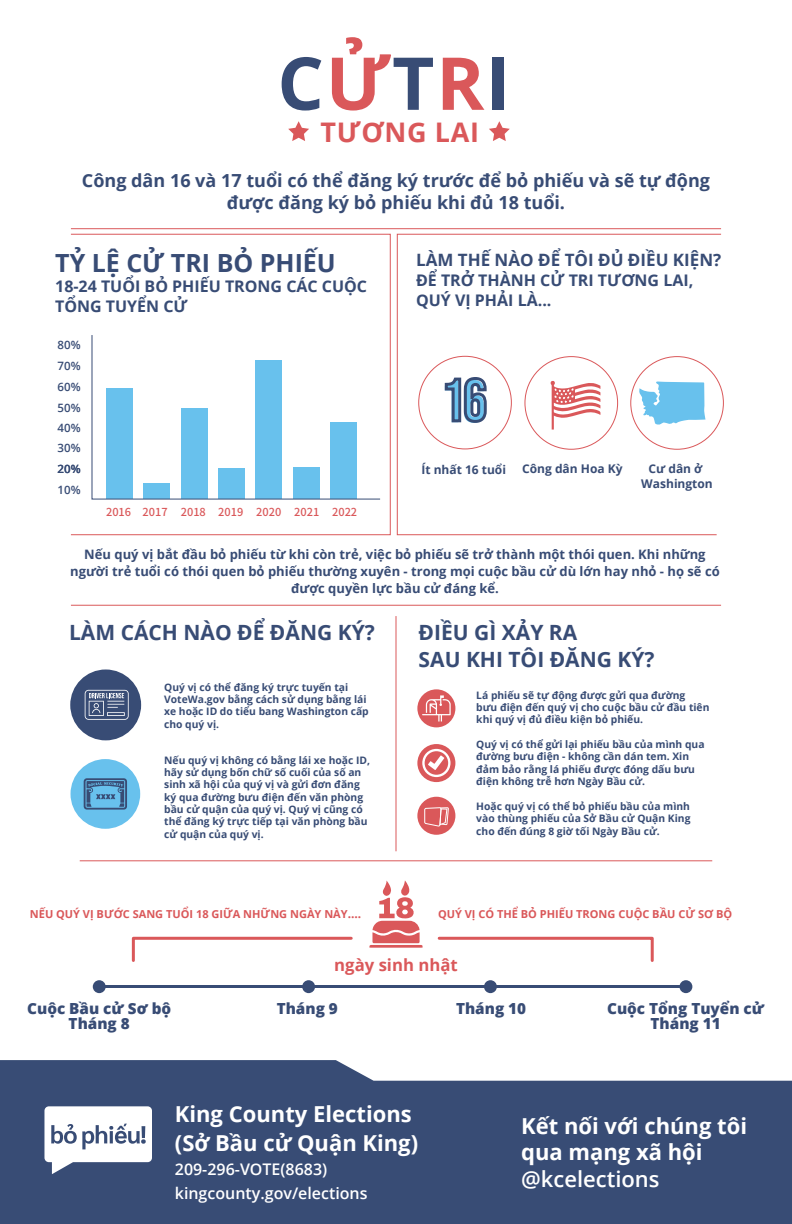
<style>
.page{position:relative;width:792px;height:1224px;background:#fff}
.page>*{position:absolute;margin:0;border:0;box-sizing:border-box;transform-origin:0 0}
.t1{font:700 73px "Open Sans";letter-spacing:.025em;color:#384c75}
.t2{font:700 27px "Open Sans";letter-spacing:.025em;color:#da585a}
.t3{font:700 25px "Open Sans";color:#384c75}
.t4{font:700 22px/26.4px "Open Sans";color:#fff}
.t5{font:600 22px "Open Sans";color:#fff}
.t6{font:700 21px/27px "Open Sans";color:#384c75}
.t7{font:700 18px/22.5px "Open Sans";color:#384c75;text-align:center}
.t8{font:700 17px "Open Sans";color:#384c75}
.t9{font:700 16.7px "Open Sans";color:#da585a}
.t10{font:700 16px/20px "Open Sans";color:#384c75}
.t11{font:600 16px/24px "Open Sans";color:#fff}
.t12{font:800 15.3px/15px "Open Sans";color:#384c75;text-align:center}
.t13{font:700 13px/17px "Open Sans";color:#384c75;text-align:center}
.t14{font:700 12px/15px "Open Sans";color:#384c75;text-align:center}
.t15{font:600 11.5px "Open Sans";color:#384c75}
.t16{font:700 11px "Open Sans";color:#da585a}
.t17{font:500 11px "Noto Sans CJ Kkr";color:#da585a}
.t18{font:700 10.3px/12.4px "Open Sans";color:#384c75}
.s1{color:#da585a}
.s2{font-size:12px}
</style>
<div class="page">
<svg style="left:0;top:1060px;width:792px;height:164px;background:#46597f"></svg>
<svg style="left:91px;top:335px;width:290px;height:165px"></svg>
<hr style="left:71px;top:605px;width:650px;height:1px;background:#da585a">
<hr style="left:71px;top:228px;width:650px;height:1px;background:#da585a">
<hr style="left:396px;top:616px;width:1px;height:235px;background:#da585a">
<hr style="left:80px;top:860px;width:632px;height:1px;background:#da585a">
<div style="left:70px;top:234px;width:321px;height:301px;border:1px solid #da585a"></div>
<svg style="left:396px;top:233px;width:326px;height:303px"></svg>
<div style="left:70px;top:669px;width:71px;height:71px;background:#384c75;border-radius:50%"></div>
<div style="left:71px;top:759px;width:69px;height:70px;background:#68c1ed;border-radius:50%"></div>
<svg style="left:85px;top:690px;width:44px;height:30px"></svg>
<svg style="left:84px;top:778px;width:43px;height:32px"></svg>
<div style="left:417px;top:744px;width:38px;height:38px;background:#da585a;border-radius:50%"></div>
<div style="left:417px;top:689px;width:38px;height:38px;background:#da585a;border-radius:50%"></div>
<svg style="left:422px;top:695px;width:29px;height:27px"></svg>
<div style="left:417px;top:797px;width:38px;height:38px;background:#da585a;border-radius:50%"></div>
<svg style="left:424px;top:807px;width:25px;height:20px"></svg>
<svg style="left:422px;top:749px;width:29px;height:28px"></svg>
<svg style="left:44px;top:1106px;width:108px;height:68px"></svg>
<svg style="left:288px;top:121px;width:21px;height:20px"></svg>
<svg style="left:489px;top:121px;width:21px;height:20px"></svg>
<svg style="left:131px;top:936px;width:222px;height:26px"></svg>
<svg style="left:437px;top:936px;width:217px;height:26px"></svg>
<svg style="left:369px;top:880px;width:54px;height:68px"></svg>
<hr style="left:98px;top:985px;width:588px;height:3px;background:#384c75">
<div style="left:93px;top:980px;width:13px;height:13px;background:#384c75;border-radius:50%"></div>
<div style="left:302px;top:980px;width:13px;height:13px;background:#384c75;border-radius:50%"></div>
<div style="left:484px;top:980px;width:13px;height:13px;background:#384c75;border-radius:50%"></div>
<div style="left:679px;top:980px;width:13px;height:13px;background:#384c75;border-radius:50%"></div>
<h1 class="t1" style="left:277px;top:32px;width:235px">C<span class="s1">Ử</span>T<span class="s1">R</span>I</h1>
<h2 class="t2" style="left:321px;top:113px;width:160px">TƯƠNG LAI</h2>
<h3 class="t7" style="left:82px;top:168px;width:630px">Công dân 16 và 17 tuổi có thể đăng ký trước để bỏ phiếu và sẽ tự động được đăng ký bỏ phiếu khi đủ 18 tuổi.</h3>
<h3 class="t3" style="left:55px;top:245px;width:282px">TỶ LỆ CỬ TRI BỎ PHIẾU</h3>
<h3 class="t10" style="left:55px;top:276px;width:313px">18-24 TUỔI BỎ PHIẾU TRONG CÁC CUỘC<br>TỔNG TUYỂN CỬ</h3>
<p class="t15" style="left:58px;top:337px;width:25px">80%</p>
<p class="t15" style="left:58px;top:358px;width:25px">70%</p>
<p class="t15" style="left:58px;top:379px;width:25px">60%</p>
<p class="t15" style="left:58px;top:400px;width:25px">50%</p>
<p class="t15" style="left:58px;top:420px;width:25px">40%</p>
<p class="t15" style="left:58px;top:440px;width:25px">30%</p>
<p class="t15" style="left:58px;top:461px;width:25px">20%</p>
<p class="t15" style="left:58px;top:482px;width:25px">10%</p>
<p class="t17" style="left:106px;top:506px;width:253px">2016 2017 2018 2019 2020 2021 2022</p>
<h3 class="t8" style="left:416px;top:248px;width:307px">LÀM THẾ NÀO ĐỂ TÔI ĐỦ ĐIỀU KIỆN?</h3>
<h3 class="t10" style="left:416px;top:269px;width:279px">ĐỂ TRỞ THÀNH CỬ TRI TƯƠNG LAI,<br>QUÝ VỊ PHẢI LÀ...</h3>
<p class="t14" style="left:421px;top:462px;width:86px">Ít nhất 16 tuổi</p>
<p class="t14" style="left:522px;top:461px;width:102px">Công dân Hoa Kỳ</p>
<p class="t14" style="left:641px;top:461px;width:73px">Cư dân ở<br>Washington</p>
<p class="t13" style="left:70px;top:545px;width:651px">Nếu quý vị bắt đầu bỏ phiếu từ khi còn trẻ, việc bỏ phiếu sẽ trở thành một thói quen. Khi những người trẻ tuổi có thói quen bỏ phiếu thường xuyên - trong mọi cuộc bầu cử dù lớn hay nhỏ - họ sẽ có được quyền lực bầu cử đáng kể.</p>
<h3 class="t6" style="left:69px;top:618px;width:307px">LÀM CÁCH NÀO ĐỂ ĐĂNG KÝ?</h3>
<p class="t18" style="left:164px;top:680px;width:206px">Quý vị có thể đăng ký trực tuyến tại<br>VoteWa.gov bằng cách sử dụng bằng lái xe hoặc ID do tiểu bang Washington cấp cho quý vị.</p>
<p class="t18" style="left:164px;top:753px;width:207px">Nếu quý vị không có bằng lái xe hoặc ID, hãy sử dụng bốn chữ số cuối của số an sinh xã hội của quý vị và gửi đơn đăng ký qua đường bưu điện đến văn phòng bầu cử quận của quý vị. Quý vị cũng có thể đăng ký trực tiếp tại văn phòng bầu cử quận của quý vị.</p>
<h3 class="t6" style="left:419px;top:618px;width:237px">ĐIỀU GÌ XẢY RA<br>SAU KHI TÔI ĐĂNG KÝ?</h3>
<p class="t18" style="left:476px;top:688px;width:235px">Lá phiếu sẽ tự động được gửi qua đường<br>bưu điện đến quý vị cho cuộc bầu cử đầu tiên khi quý vị đủ điều kiện bỏ phiếu.</p>
<p class="t18" style="left:476px;top:738px;width:230px">Quý vị có thể gửi lại phiếu bầu của mình qua đường bưu điện - không cần dán tem. Xin đảm bảo rằng lá phiếu được đóng dấu bưu điện không trễ hơn Ngày Bầu cử.</p>
<p class="t18" style="left:476px;top:800px;width:216px;text-align:justify">Hoặc quý vị có thể bỏ phiếu bầu của mình vào thùng phiếu của Sở Bầu cử Quận King cho đến đúng 8 giờ tối Ngày Bầu cử.</p>
<p class="t16" style="left:30px;top:906px;width:333px">NẾU QUÝ VỊ BƯỚC SANG TUỔI 18 GIỮA NHỮNG NGÀY NÀY<span class="s2">....</span></p>
<p class="t16" style="left:438px;top:906px;width:296px">QUÝ VỊ CÓ THỂ BỎ PHIẾU TRONG CUỘC BẦU CỬ SƠ BỘ</p>
<h3 class="t9" style="left:334px;top:953px;width:125px">ngày sinh nhật</h3>
<h3 class="t12" style="left:27px;top:1000px;width:146px">Cuộc Bầu cử Sơ bộ<br>Tháng 8</h3>
<h3 class="t12" style="left:277px;top:1000px;width:63px">Tháng 9</h3>
<h3 class="t12" style="left:456px;top:1000px;width:72px">Tháng 10</h3>
<h3 class="t12" style="left:607px;top:1000px;width:159px">Cuộc Tổng Tuyển cử<br>Tháng 11</h3>
<h3 class="t4" style="left:175px;top:1099px;width:245px;line-height:29px">King County Elections (Sở Bầu cử Quận King)</h3>
<h3 class="t11" style="left:175px;top:1156px;width:194px">209-296-VOTE(8683) kingcounty.gov/elections</h3>
<h3 class="t4" style="left:521px;top:1112px;width:227px">Kết nối với chúng tôi qua mạng xã hội</h3>
<h3 class="t5" style="left:521px;top:1164px;width:140px">@kcelections</h3>
</div>
